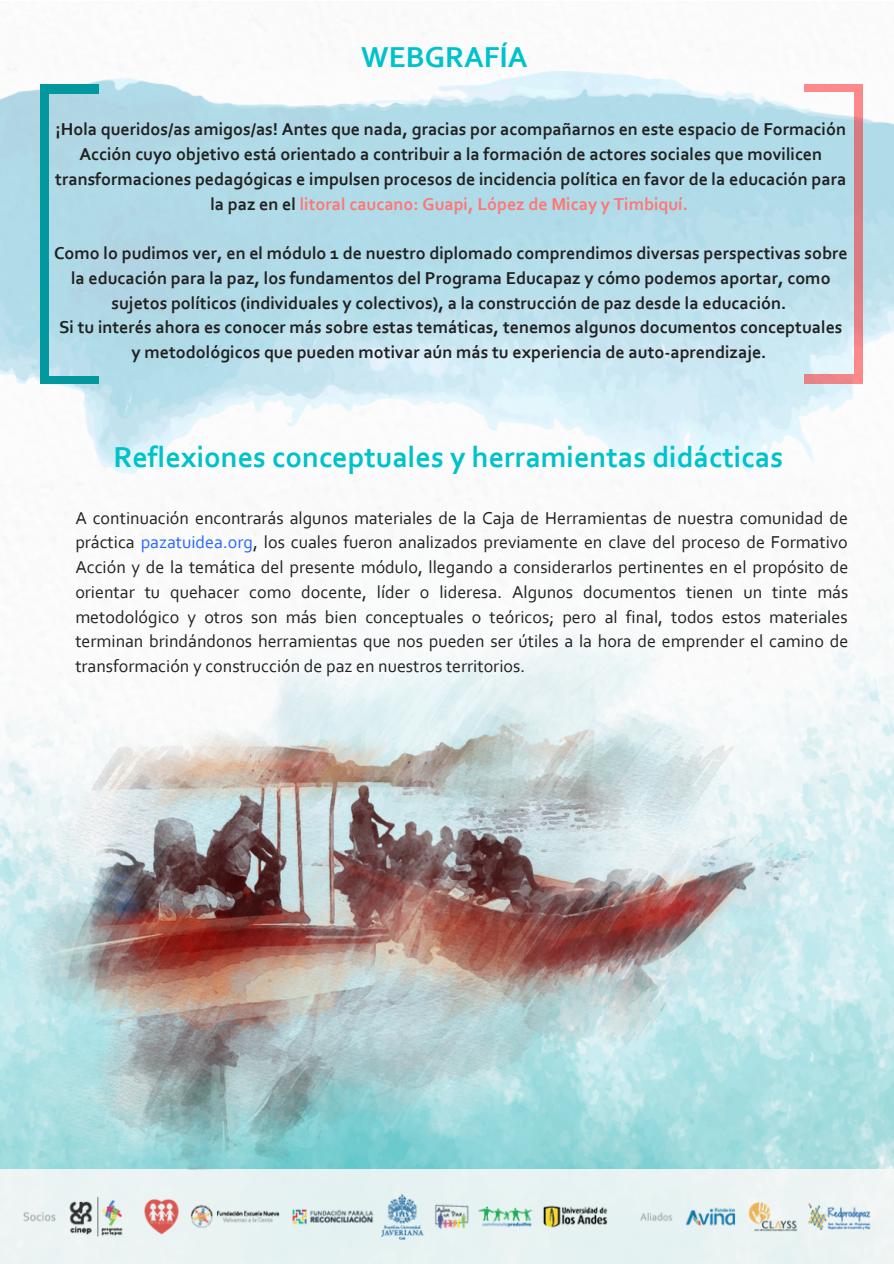
<style>
.page{position:relative;width:894px;height:1264px;background:#fff}
.page>*{position:absolute;margin:0;border:0;box-sizing:border-box;transform-origin:0 0}
.t1{font:700 30.15px "Corbel";color:#00c2cb}
.t2{font:700 18px/24.8px "Corbel";color:#212121;text-align:center}
.t3{font:18px/24.8px "Corbel";color:#212121;text-align:justify}
.s1{color:#ff7676}
.s2{color:#2965ff}
</style>
<div class="page">
<img style="left:122px;top:32px;width:771px;height:1137px">
<img style="left:0;top:543px;width:863px;height:626px">
<img style="left:0;top:1169px;width:893px;height:94px">
<img style="left:0;top:72px;width:893px;height:401px">
<div style="left:40px;top:376px;width:9px;height:8px;background:#03989e"></div>
<div style="left:49px;top:84px;width:50px;height:9px;background:#03989e"></div>
<div style="left:40px;top:84px;width:9px;height:9px;background:#03989e"></div>
<div style="left:49px;top:376px;width:50px;height:8px;background:#03989e"></div>
<div style="left:40px;top:93px;width:9px;height:283px;background:#03989e"></div>
<div style="left:853px;top:84px;width:9px;height:8px;background:#fd8a8a"></div>
<div style="left:804px;top:375px;width:49px;height:9px;background:#eb8589"></div>
<div style="left:853px;top:375px;width:9px;height:9px;background:#fd8a8a"></div>
<div style="left:804px;top:84px;width:49px;height:8px;background:#fd8a8a"></div>
<svg style="left:853px;top:92px;width:9px;height:283px;fill:#dc7c82"></svg>
<p class="t1" style="left:361px;top:44px;width:168px">WEBGRAFÍA</p>
<p class="t2" style="left:55px;top:118px;width:792px">¡Hola queridos/as amigos/as! Antes que nada, gracias por acompañarnos en este espacio de Formación Acción cuyo objetivo está orientado a contribuir a la formación de actores sociales que movilicen transformaciones pedagógicas e impulsen procesos de incidencia política en favor de la educación para la paz en el <span class="s1">litoral caucano: Guapi, López de Micay y Timbiquí.</span></p>
<p class="t2" style="left:54px;top:242px;width:795px">Como lo pudimos ver, en el módulo 1 de nuestro diplomado comprendimos diversas perspectivas sobre la educación para la paz, los fundamentos del Programa Educapaz y cómo podemos aportar, como sujetos políticos (individuales y colectivos), a la construcción de paz desde la educación.</p>
<p class="t2" style="left:59px;top:317px;width:784px">Si tu interés ahora es conocer más sobre estas temáticas, tenemos algunos documentos conceptuales y metodológicos que pueden motivar aún más tu experiencia de auto-aprendizaje.</p>
<p class="t1" style="left:113px;top:445px;width:671px">Reflexiones conceptuales y herramientas didácticas</p>
<p class="t3" style="left:75px;top:507px;width:774px">A continuación encontrarás algunos materiales de la Caja de Herramientas de nuestra comunidad de práctica <span class="s2">pazatuidea.org</span>, los cuales fueron analizados previamente en clave del proceso de Formativo Acción y de la temática del presente módulo, llegando a considerarlos pertinentes en el propósito de orientar tu quehacer como docente, líder o lideresa. Algunos documentos tienen un tinte más metodológico y otros son más bien conceptuales o teóricos; pero al final, todos estos materiales terminan brindándonos herramientas que nos pueden ser útiles a la hora de emprender el camino de transformación y construcción de paz en nuestros territorios.</p>
</div>
